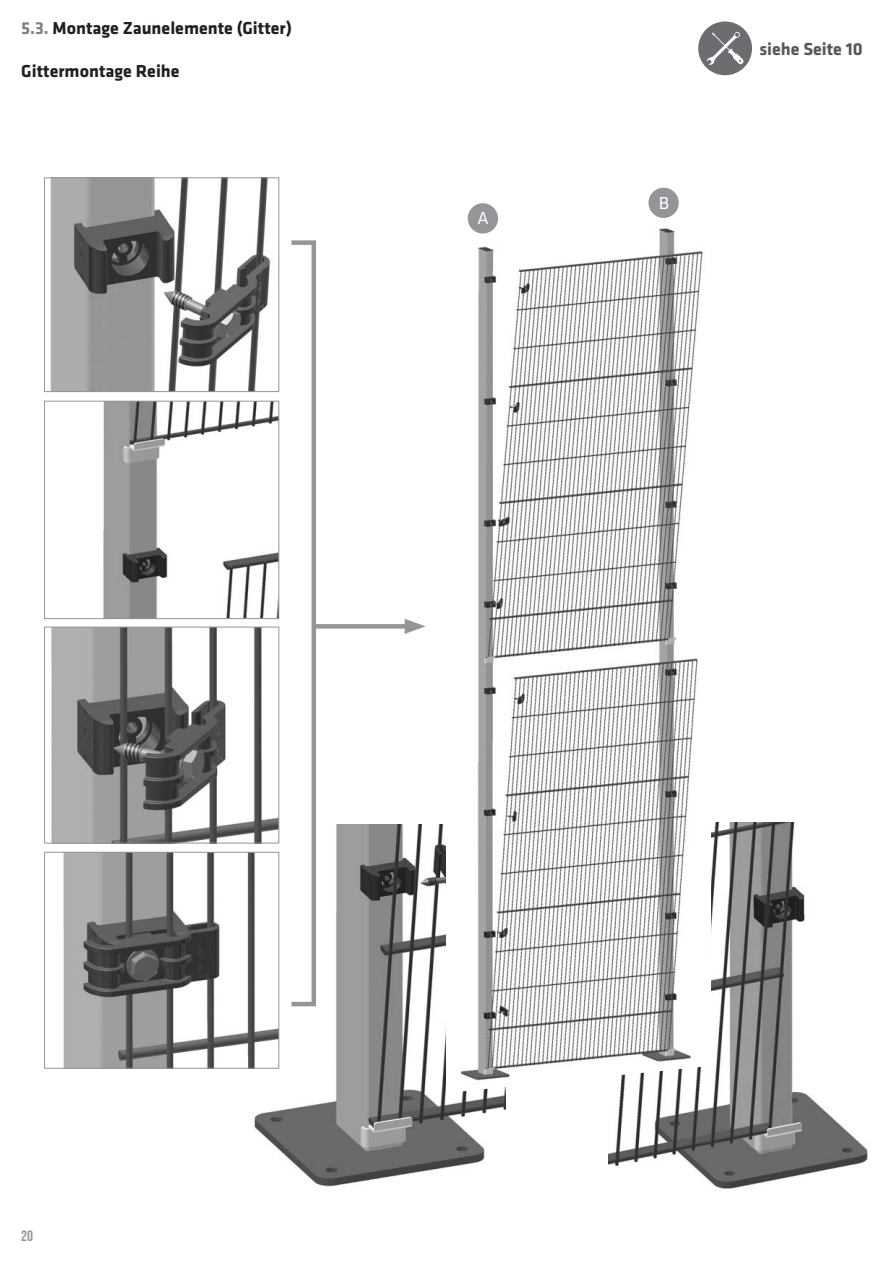
<style>
.page{position:relative;width:893px;height:1263px;background:#fff}
.page>*{position:absolute;margin:0;border:0;box-sizing:border-box;transform-origin:0 0}
.t1{font:700 18px "Klavika";color:#231f20}
.t2{font:700 18px "Klavika";color:#57585a}
.t3{font:18px "Klavika";color:#fff}
.t4{font:15px "Bebas Neue";color:#939598}
.s1{color:#808285}
</style>
<div class="page">
<div style="left:698px;top:21px;width:54px;height:54px;background:#6c6d70;border-radius:50%"></div>
<svg style="left:707px;top:32px;width:37px;height:33px"></svg>
<img style="left:608px;top:822px;width:260px;height:367px">
<img style="left:245px;top:824px;width:260px;height:363px">
<img style="left:51px;top:629px;width:226px;height:212px">
<div style="left:44px;top:627px;width:235px;height:216px;border:1px solid #939598"></div>
<img style="left:63px;top:854px;width:214px;height:213px">
<div style="left:44px;top:852px;width:235px;height:217px;border:1px solid #939598"></div>
<img style="left:50px;top:179px;width:221px;height:211px">
<div style="left:44px;top:177px;width:235px;height:215px;border:1px solid #939598"></div>
<div style="left:289px;top:240px;width:27px;height:766px;border:4px solid #939598"></div>
<div style="left:316px;top:624px;width:97px;height:5px;background:#939598"></div>
<svg style="left:405px;top:619px;width:20px;height:15px"></svg>
<img style="left:103px;top:403px;width:174px;height:214px">
<div style="left:44px;top:401px;width:235px;height:218px;border:1px solid #939598"></div>
<img style="left:446px;top:218px;width:265px;height:875px">
<div style="left:468px;top:203px;width:30px;height:31px;background:#939598;border-radius:50%"></div>
<div style="left:648px;top:188px;width:31px;height:30px;background:#939598;border-radius:50%"></div>
<p class="t1" style="left:21px;top:18px;width:272px"><span class="s1">5.3.</span> Montage Zaunelemente (Gitter)</p>
<p class="t1" style="left:21px;top:62px;width:160px">Gittermontage Reihe</p>
<p class="t3" style="left:477px;top:208px;width:13px">A</p>
<p class="t3" style="left:659px;top:193px;width:12px">B</p>
<p class="t2" style="left:759px;top:39px;width:105px">siehe Seite 10</p>
<p class="t4" style="left:21px;top:1227px;width:13px">20</p>
</div>
